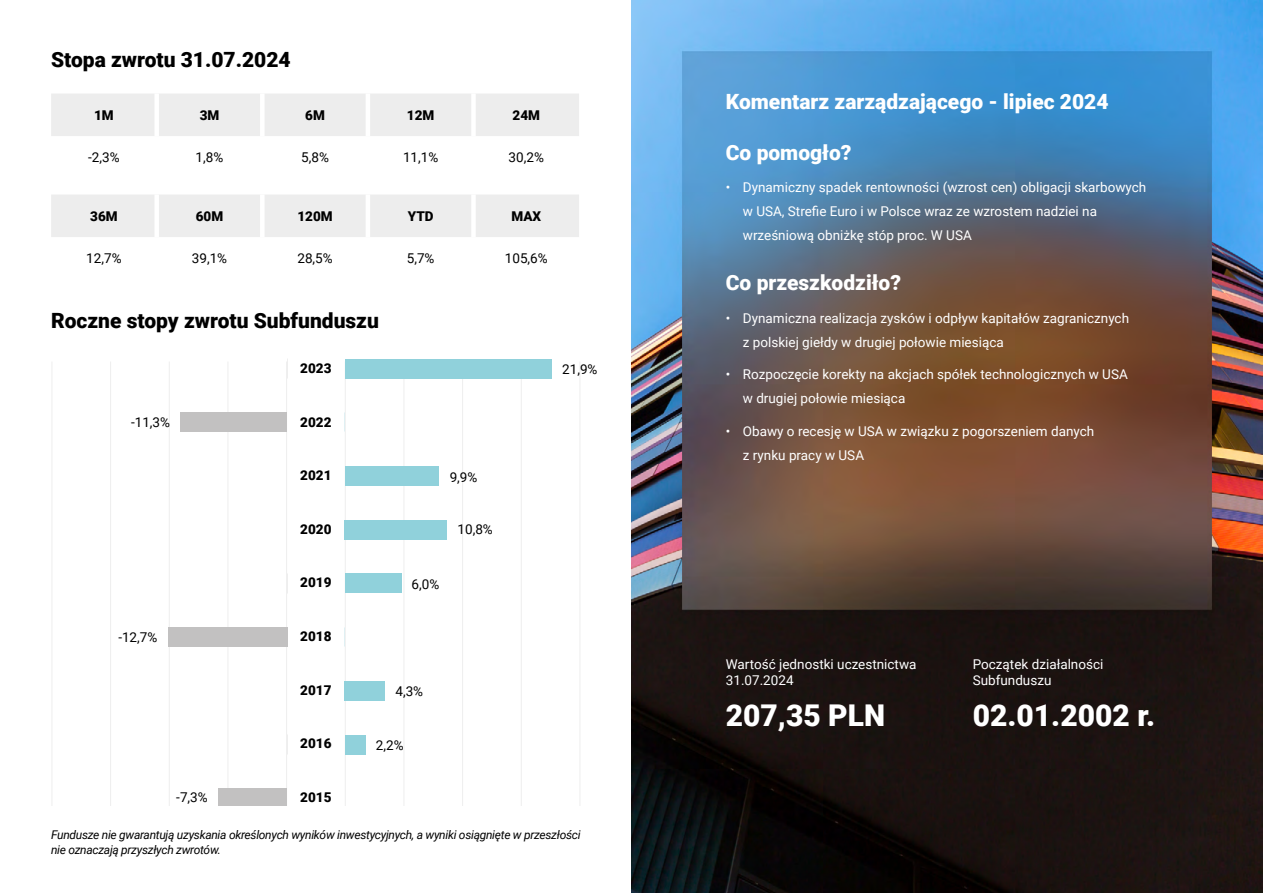
<style>
.page{position:relative;width:1263px;height:893px;background:#fff}
.page>*{position:absolute;margin:0;border:0;box-sizing:border-box;transform-origin:0 0}
.t1{font:900 30px "Roboto";color:#fff}
.t2{font:28.5px "Myriad Pro";color:#000;scale:.87 1}
.t3{font:900 21px "Roboto";color:#fff}
.t4{font:900 21px "Roboto";color:#000}
.t5{font:13.5px/24px "Roboto";color:#fff}
.t6{font:13.5px "Roboto";color:#000}
.t7{font:900 13.5px "Roboto";color:#000}
.t8{font:italic 12px/14.4px "Roboto";letter-spacing:-.025em;color:#000}
</style>
<div class="page">
<img style="left:631px;top:0;width:632px;height:892px">
<div style="left:51px;top:94px;width:528px;height:42px;background:#ededed"></div>
<div style="left:154px;top:94px;width:5px;height:42px;background:#fff"></div>
<div style="left:260px;top:94px;width:5px;height:42px;background:#fff"></div>
<hr style="left:366px;top:94px;width:4px;height:42px;background:#fff">
<div style="left:471px;top:94px;width:5px;height:42px;background:#fff"></div>
<div style="left:51px;top:195px;width:528px;height:42px;background:#ededed"></div>
<div style="left:154px;top:195px;width:5px;height:42px;background:#fff"></div>
<div style="left:260px;top:195px;width:5px;height:42px;background:#fff"></div>
<hr style="left:366px;top:195px;width:4px;height:42px;background:#fff">
<div style="left:471px;top:195px;width:5px;height:42px;background:#fff"></div>
<hr style="left:579px;top:361px;width:1px;height:445px;background:#ededed">
<hr style="left:286px;top:361px;width:1px;height:445px;background:#ededed">
<hr style="left:345px;top:361px;width:1px;height:445px;background:#ededed">
<hr style="left:169px;top:361px;width:1px;height:445px;background:#ededed">
<hr style="left:227px;top:361px;width:1px;height:445px;background:#ededed">
<hr style="left:403px;top:361px;width:1px;height:445px;background:#ededed">
<hr style="left:110px;top:361px;width:1px;height:445px;background:#ededed">
<hr style="left:51px;top:361px;width:1px;height:445px;background:#ededed">
<hr style="left:521px;top:361px;width:1px;height:445px;background:#ededed">
<hr style="left:462px;top:361px;width:1px;height:445px;background:#ededed">
<div style="left:180px;top:413px;width:107px;height:19px;background:#c2c1c1"></div>
<div style="left:168px;top:627px;width:119px;height:20px;background:#c2c1c1"></div>
<div style="left:218px;top:789px;width:69px;height:17px;background:#c2c1c1"></div>
<div style="left:345px;top:359px;width:206px;height:19px;background:#90d1db"></div>
<div style="left:345px;top:466px;width:93px;height:20px;background:#90d1db"></div>
<div style="left:345px;top:520px;width:102px;height:19px;background:#90d1db"></div>
<div style="left:345px;top:574px;width:57px;height:19px;background:#90d1db"></div>
<div style="left:345px;top:681px;width:40px;height:20px;background:#90d1db"></div>
<div style="left:345px;top:735px;width:20px;height:19px;background:#90d1db"></div>
<h3 class="t4" style="left:51px;top:45px;width:241px">Stopa zwrotu 31.07.2024</h3>
<p class="t7" style="left:94px;top:106px;width:21px">1M</p>
<p class="t7" style="left:200px;top:106px;width:21px">3M</p>
<p class="t7" style="left:305px;top:106px;width:21px">6M</p>
<p class="t7" style="left:407px;top:106px;width:29px">12M</p>
<p class="t7" style="left:512px;top:106px;width:29px">24M</p>
<p class="t6" style="left:88px;top:148px;width:33px">-2,3%</p>
<p class="t6" style="left:196px;top:148px;width:29px">1,8%</p>
<p class="t6" style="left:301px;top:148px;width:29px">5,8%</p>
<p class="t6" style="left:403px;top:148px;width:37px">11,1%</p>
<p class="t6" style="left:509px;top:148px;width:37px">30,2%</p>
<p class="t7" style="left:90px;top:207px;width:29px">36M</p>
<p class="t7" style="left:196px;top:207px;width:29px">60M</p>
<p class="t7" style="left:297px;top:207px;width:37px">120M</p>
<p class="t7" style="left:408px;top:207px;width:27px">YTD</p>
<p class="t7" style="left:511px;top:207px;width:31px">MAX</p>
<p class="t6" style="left:86px;top:249px;width:37px">12,7%</p>
<p class="t6" style="left:192px;top:249px;width:37px">39,1%</p>
<p class="t6" style="left:297px;top:249px;width:37px">28,5%</p>
<p class="t6" style="left:407px;top:249px;width:29px">5,7%</p>
<p class="t6" style="left:505px;top:249px;width:44px">105,6%</p>
<h3 class="t4" style="left:51px;top:306px;width:329px">Roczne stopy zwrotu Subfunduszu</h3>
<p class="t7" style="left:300px;top:359px;width:33px">2023</p>
<p class="t6" style="left:131px;top:413px;width:41px">-11,3%</p>
<p class="t7" style="left:300px;top:412px;width:33px">2022</p>
<p class="t7" style="left:300px;top:466px;width:33px">2021</p>
<p class="t6" style="left:450px;top:467px;width:29px">9,9%</p>
<p class="t7" style="left:300px;top:520px;width:33px">2020</p>
<p class="t6" style="left:458px;top:520px;width:37px">10,8%</p>
<p class="t7" style="left:300px;top:573px;width:33px">2019</p>
<p class="t6" style="left:412px;top:574px;width:29px">6,0%</p>
<p class="t6" style="left:118px;top:628px;width:41px">-12,7%</p>
<p class="t7" style="left:300px;top:627px;width:33px">2018</p>
<p class="t7" style="left:300px;top:680px;width:33px">2017</p>
<p class="t6" style="left:395px;top:682px;width:29px">4,3%</p>
<p class="t7" style="left:300px;top:734px;width:33px">2016</p>
<p class="t6" style="left:376px;top:735px;width:29px">2,2%</p>
<p class="t6" style="left:176px;top:788px;width:33px">-7,3%</p>
<p class="t7" style="left:300px;top:788px;width:33px">2015</p>
<p class="t6" style="left:562px;top:360px;width:37px">21,9%</p>
<p class="t8" style="left:51px;top:827px;width:531px">Fundusze nie gwarantują uzyskania określonych wyników inwestycyjnych, a wyniki osiągnięte w przeszłości nie oznaczają przyszłych zwrotów.</p>
<h2 class="t2" style="left:101px;top:827px;width:184px">-18 -18-11 -11-4</h2>
<h2 class="t2" style="left:297px;top:827px;width:30px">- 43</h2>
<h2 class="t2" style="left:367px;top:827px;width:260px">310 1017 1724 2431</h2>
<h3 class="t3" style="left:726px;top:87px;width:384px">Komentarz zarządzającego - lipiec 2024</h3>
<h3 class="t3" style="left:726px;top:138px;width:127px">Co pomogło?</h3>
<p class="t5" style="left:743px;top:175px;width:405px;text-indent:-17px">• Dynamiczny spadek rentowności (wzrost cen) obligacji skarbowych w USA, Strefie Euro i w Polsce wraz ze wzrostem nadziei na wrześniową obniżkę stóp proc. W USA</p>
<h3 class="t3" style="left:726px;top:268px;width:177px">Co przeszkodziło?</h3>
<p class="t5" style="left:743px;top:305px;width:388px;text-indent:-17px">• Dynamiczna realizacja zysków i odpływ kapitałów zagranicznych z polskiej giełdy w drugiej połowie miesiąca</p>
<p class="t5" style="left:743px;top:362px;width:386px;text-indent:-17px">• Rozpoczęcie korekty na akcjach spółek technologicznych w USA w drugiej połowie miesiąca</p>
<p class="t5" style="left:743px;top:418px;width:353px;text-indent:-17px">• Obawy o recesję w USA w związku z pogorszeniem danych z rynku pracy w USA</p>
<p class="t5" style="left:726px;top:656px;width:192px;line-height:16.2px">Wartość jednostki uczestnictwa<br>31.07.2024</p>
<h1 class="t1" style="left:726px;top:694px;width:161px">207,35 PLN</h1>
<p class="t5" style="left:973px;top:656px;width:132px;line-height:16.2px">Początek działalności<br>Subfunduszu</p>
<h1 class="t1" style="left:973px;top:694px;width:184px">02.01.2002 r.</h1>
</div>
